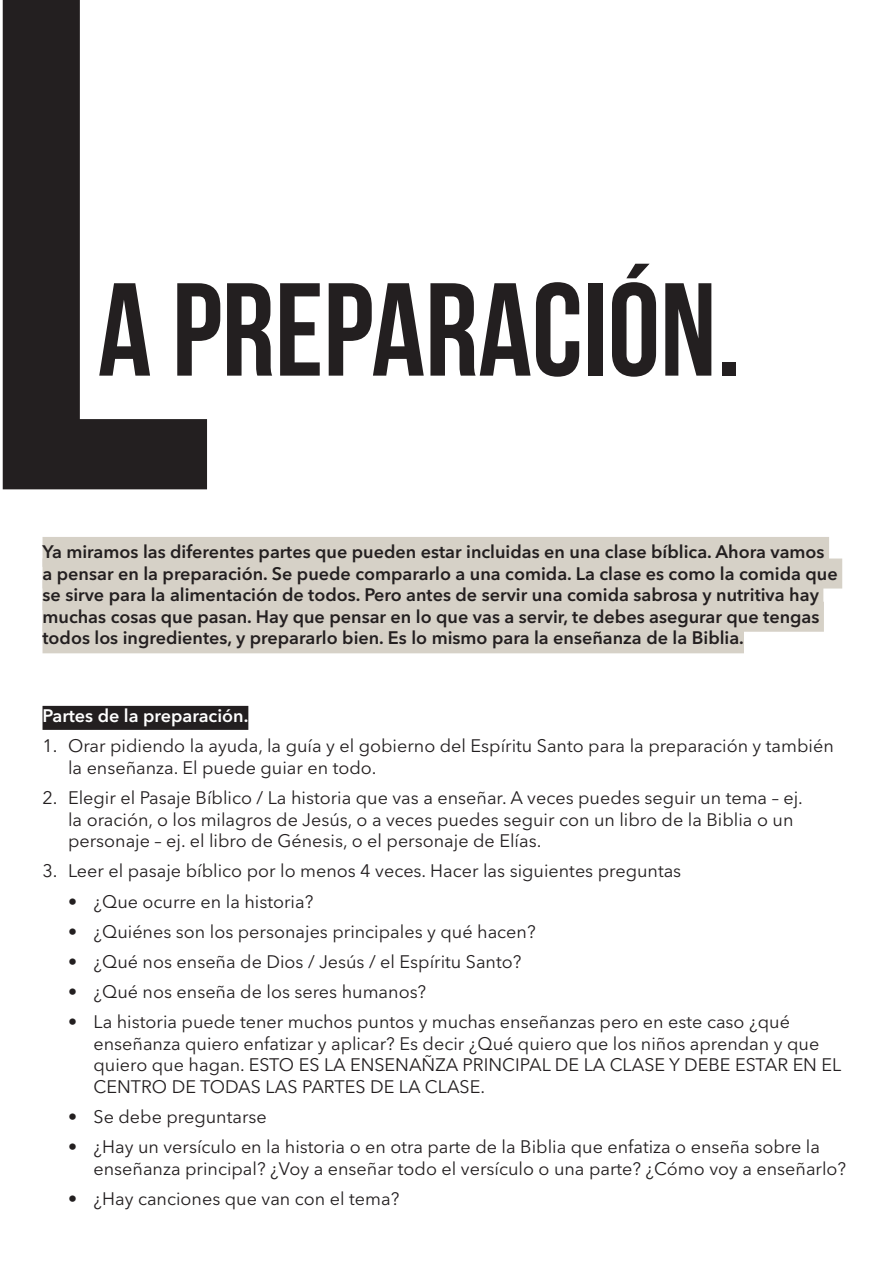
<style>
.page{position:relative;width:893px;height:1263px;background:#fff}
.page>*{position:absolute;margin:0;border:0;box-sizing:border-box;transform-origin:0 0}
.t1{font:702px "Bebas Neue";color:#231f20}
.t2{font:132px "Bebas Neue";color:#231f20}
.t3{font:18px/21.6px "Avenir Next LT Pro";color:#231f20}
.t4{font:600 18px/21.6px "Avenir Next LT Pro";color:#231f20}
.t5{font:600 18px "Avenir Next LT Pro";color:#fff}
</style>
<div class="page">
<div style="left:43px;top:537px;width:786px;height:30px;background:#d6d1c7"></div>
<div style="left:43px;top:558px;width:799px;height:30px;background:#d6d1c7"></div>
<div style="left:43px;top:580px;width:780px;height:30px;background:#d6d1c7"></div>
<div style="left:43px;top:602px;width:781px;height:30px;background:#d6d1c7"></div>
<div style="left:43px;top:623px;width:701px;height:30px;background:#d6d1c7"></div>
<div style="left:43px;top:706px;width:205px;height:24px;background:#231f20"></div>
<h1 class="t1" style="left:-25px;top:-138px;width:239px">L</h1>
<h2 class="t2" style="left:98px;top:258px;width:645px">A PREPARACIÓN.</h2>
<p class="t4" style="left:43px;top:541px;width:797px">Ya miramos las diferentes partes que pueden estar incluidas en una clase bíblica. Ahora vamos a pensar en la preparación. Se puede compararlo a una comida. La clase es como la comida que se sirve para la alimentación de todos. Pero antes de servir una comida sabrosa y nutritiva hay muchas cosas que pasan. Hay que pensar en lo que vas a servir, te debes asegurar que tengas todos los ingredientes, y prepararlo bien. Es lo mismo para la enseñanza de la Biblia.</p>
<p class="t5" style="left:43px;top:705px;width:207px">Partes de la preparación.</p>
<p class="t3" style="left:68px;top:735px;width:767px;text-indent:-26px">1. Orar pidiendo la ayuda, la guía y el gobierno del Espíritu Santo para la preparación y también la enseñanza. El puede guiar en todo.</p>
<p class="t3" style="left:68px;top:787px;width:736px;text-indent:-26px">2. Elegir el Pasaje Bíblico / La historia que vas a enseñar. A veces puedes seguir un tema – ej. la oración, o los milagros de Jesús, o a veces puedes seguir con un libro de la Biblia o un personaje – ej. el libro de Génesis, o el personaje de Elías.</p>
<p class="t3" style="left:43px;top:860px;width:640px">3. Leer el pasaje bíblico por lo menos 4 veces. Hacer las siguientes preguntas</p>
<p class="t3" style="left:68px;top:890px;width:247px">• ¿Que ocurre en la historia?</p>
<p class="t3" style="left:68px;top:920px;width:469px">• ¿Quiénes son los personajes principales y qué hacen?</p>
<p class="t3" style="left:68px;top:951px;width:455px">• ¿Qué nos enseña de Dios / Jesús / el Espíritu Santo?</p>
<p class="t3" style="left:68px;top:981px;width:360px">• ¿Qué nos enseña de los seres humanos?</p>
<p class="t3" style="left:94px;top:1011px;width:749px;text-indent:-26px">• La historia puede tener muchos puntos y muchas enseñanzas pero en este caso ¿qué enseñanza quiero enfatizar y aplicar? Es decir ¿Qué quiero que los niños aprendan y que quiero que hagan. ESTO ES LA ENSENAÑZA PRINCIPAL DE LA CLASE Y DEBE ESTAR EN EL CENTRO DE TODAS LAS PARTES DE LA CLASE.</p>
<p class="t3" style="left:68px;top:1106px;width:200px">• Se debe preguntarse</p>
<p class="t3" style="left:94px;top:1136px;width:754px;text-indent:-26px">• ¿Hay un versículo en la historia o en otra parte de la Biblia que enfatiza o enseña sobre la enseñanza principal? ¿Voy a enseñar todo el versículo o una parte? ¿Cómo voy a enseñarlo?</p>
<p class="t3" style="left:68px;top:1187px;width:333px">• ¿Hay canciones que van con el tema?</p>
</div>
